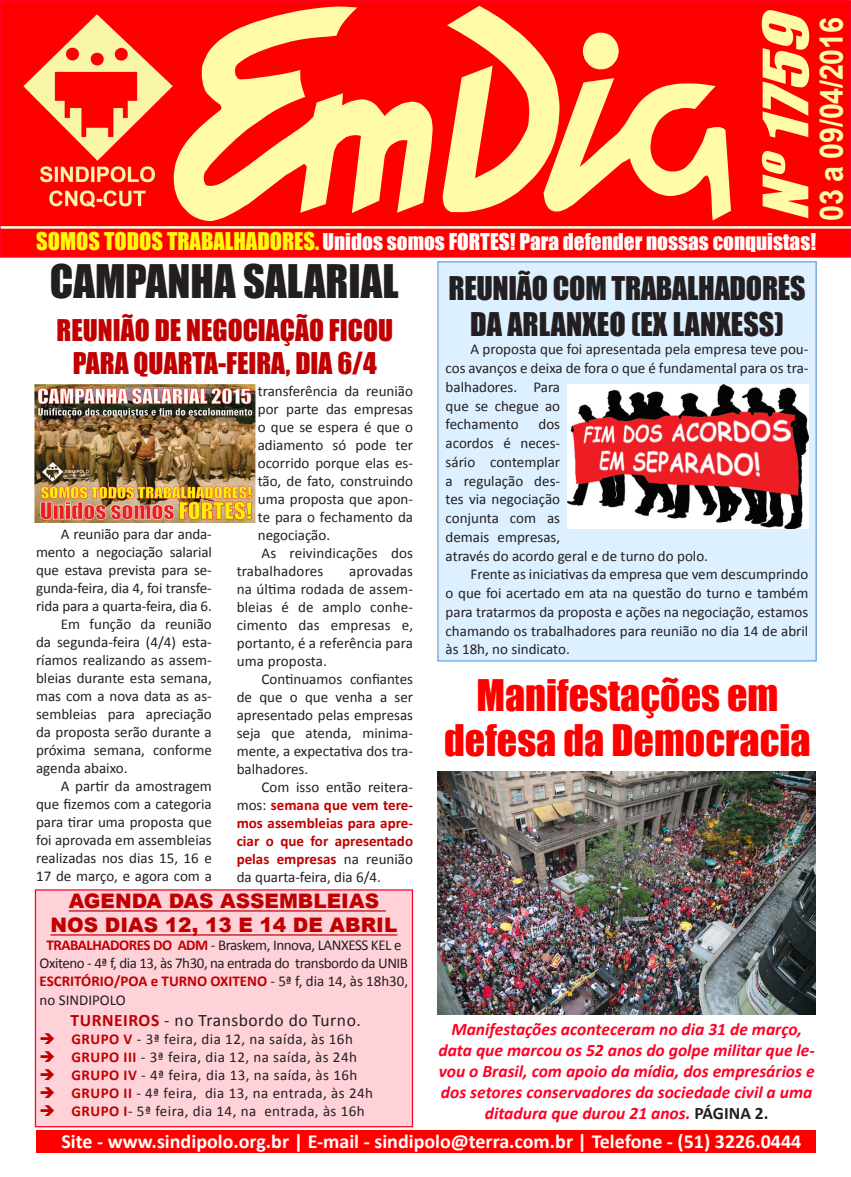
<style>
.page{position:relative;width:851px;height:1177px;background:#fff}
.page>*{position:absolute;margin:0;border:0;box-sizing:border-box;transform-origin:0 0}
.t1{font:italic 57.75px "Impact";color:#fffba7;scale:1.19 1}
.Titulos{font:42.5px "Impact";color:#231f20}
.Titulos-2{font:40px "Impact";color:#f00}
.t2{font:700 32.25px "Arial";letter-spacing:-.01em;color:#fffba7;scale:.89 1}
.Titulos-3{font:30px/36px "Impact";letter-spacing:-.01em;color:#231f20;text-align:center}
.Titulos-4{font:27.5px/33px "Impact";color:#c00000;text-align:center}
.t3{font:21.25px "Impact";color:#fff}
.Texto{font:700 20px "Calibri";color:#fff}
.Titulos-5{font:900 20px "Arial";color:#c00000}
.Texto-2{font:italic 700 17.5px/21px "Calibri";color:#ff0025;text-align:center}
.Texto-3{font:17.5px "Calibri";letter-spacing:.03em;color:#231f20}
.Texto-4{font:15px/18px "Calibri";color:#231f20;text-align:justify}
.Texto-5{font:15px "Calibri";letter-spacing:.03em;color:#231f20}
.Texto-6{font:700 15px/18px "Calibri";color:#c00000;text-align:justify}
.Titulos-6{font:15px/18px "Calibri";letter-spacing:-.03em;color:#231f20;text-align:center}
.s1{font-size:22.5px;color:#fffa0a}
.s2{font-weight:400;color:#231f20}
.s3{font-weight:700;color:#c00000}
.s4{color:#c00000}
.s5{font-style:normal;color:#231f20}
</style>
<div class="page">
<div style="left:1px;top:1px;width:849px;height:256px;background:#f00"></div>
<div style="left:0;top:0;width:850px;height:258px;border:1px solid #ff0025"></div>
<svg style="left:174px;top:6px;width:258px;height:215px"></svg>
<svg style="left:442px;top:6px;width:288px;height:214px"></svg>
<hr style="left:1px;top:226px;width:849px;height:3px;background:#fffee9">
<div style="left:37px;top:1130px;width:779px;height:23px;background:#f00"></div>
<img style="left:23px;top:15px;width:149px;height:192px">
<img style="left:438px;top:771px;width:377px;height:243px">
<div style="left:35px;top:889px;width:377px;height:237px;background:#ffd1d8"></div>
<hr style="left:69px;top:910px;width:317px;height:1px;background:#c00000">
<hr style="left:50px;top:934px;width:347px;height:1px;background:#c00000">
<div style="left:35px;top:889px;width:378px;height:238px;border:1px solid #ff0025"></div>
<div style="left:438px;top:262px;width:378px;height:399px;background:#dcf0ff"></div>
<div style="left:437px;top:261px;width:379px;height:400px;border:1px solid #6ca2d6"></div>
<img style="left:567px;top:385px;width:241px;height:143px">
<img style="left:35px;top:385px;width:220px;height:138px">
<p class="t1" style="left:740px;top:221px;width:192px;rotate:-90deg">Nº1759</p>
<p class="t2" style="left:809px;top:221px;width:230px;rotate:-90deg">03 a 09/04/2016</p>
<p class="t3" style="left:36px;top:225px;width:781px"><span class="s1">SOMOS TODOS TRABALHADORES.</span> Unidos somos FORTES! Para defender nossas conquistas!</p>
<p class="Titulos" style="left:50px;top:249px;width:350px">CAMPANHA SALARIAL</p>
<p class="Titulos-4" style="left:57px;top:313px;width:338px">REUNIÃO DE NEGOCIAÇÃO FICOU<br>PARA QUARTA-FEIRA, DIA 6/4</p>
<p class="Texto-4" style="left:36px;top:525px;width:177px;text-indent:25px">A reunião para dar anda&shy;mento a negociação salarial que estava prevista para se&shy;gunda-feira, dia 4, foi transfe&shy;rida para a quarta-feira, dia 6.</p>
<p class="Texto-4" style="left:36px;top:615px;width:177px;text-indent:25px">Em função da reunião da segunda-feira (4/4) esta&shy;ríamos realizando as assem&shy;bleias durante esta semana, mas com a nova data as as&shy;sembleias para apreciação da proposta serão durante a próxima semana, conforme agenda abaixo.</p>
<p class="Texto-4" style="left:36px;top:777px;width:177px;text-indent:25px">A partir da amostragem que fizemos com a categoria para tirar uma proposta que foi aprovada em assembleias realizadas nos dias 15, 16 e 17 de março, e agora com a</p>
<p class="Texto-4" style="left:258px;top:382px;width:157px">transferência da reunião por parte das empresas o que se espera é que o adiamento só pode ter ocorrido porque elas es&shy;tão, de fato, construindo uma proposta que apon&shy;te para o fechamento da negociação.</p>
<p class="Texto-4" style="left:237px;top:544px;width:178px;text-indent:25px">As reivindicações dos trabalhadores</p>
<p class="Texto-4" style="left:237px;top:562px;width:178px;text-indent:112px">aprovadas na última rodada de assem&shy;bleias é de amplo conhe&shy;cimento das empresas e, portanto, é a referência para uma proposta.</p>
<p class="Texto-4" style="left:237px;top:670px;width:178px;text-indent:25px">Continuamos confiantes de que o que venha a ser apresentado pelas empresas seja que atenda, minima&shy;mente, a expectativa dos tra&shy;balhadores.</p>
<p class="Texto-6" style="left:237px;top:778px;width:178px;text-indent:25px"><span class="s2">Com isso então reitera&shy;mos:</span> semana que vem tere&shy;mos assembleias para apre&shy;ciar o que for apresentado pelas empresas <span class="s2">na reunião da quarta-feira, dia 6/4.</span></p>
<p class="Titulos-5" style="left:69px;top:886px;width:312px">AGENDA DAS ASSEMBLEIAS</p>
<p class="Titulos-5" style="left:50px;top:910px;width:348px">NOS DIAS 12, 13 E 14 DE ABRIL</p>
<p class="Titulos-6" style="left:40px;top:936px;width:370px"><span class="s3">TRABALHADORES DO ADM</span> - Braskem, Innova, LANXESS KEL e<br>Oxiteno - 4ª f, dia 13, às 7h30, na entrada do transbordo da UNIB</p>
<p class="Texto-4" style="left:40px;top:972px;width:370px"><span class="s3">ESCRITÓRIO/POA e TURNO OXITENO</span> - 5ª f, dia 14, às 18h30, no SINDIPOLO</p>
<p class="Texto-3" style="left:71px;top:1008px;width:292px"><span class="s3">TURNEIROS</span> - no Transbordo do Turno.</p>
<p class="Texto-5" style="left:40px;top:1029px;width:315px"><span class="s4">➔</span> <span class="s3">GRUPO V</span> - 3ª feira, dia 12, na saída, às 16h</p>
<p class="Texto-5" style="left:40px;top:1047px;width:319px"><span class="s4">➔</span> <span class="s3">GRUPO III</span> - 3ª feira, dia 12, na saída, às 24h</p>
<p class="Texto-5" style="left:40px;top:1065px;width:319px"><span class="s4">➔</span> <span class="s3">GRUPO IV</span> - 4ª feira, dia 13, na saída, às 16h</p>
<p class="Texto-5" style="left:40px;top:1083px;width:335px"><span class="s4">➔</span> <span class="s3">GRUPO II</span> - 4ª feira, dia 13, na entrada, às 24h</p>
<p class="Texto-5" style="left:40px;top:1101px;width:326px"><span class="s4">➔</span> <span class="s3">GRUPO I</span>- 5ª feira, dia 14, na entrada, às 16h</p>
<p class="Titulos-3" style="left:448px;top:269px;width:358px">REUNIÃO COM TRABALHADORES<br>DA ARLANXEO (EX LANXESS)</p>
<p class="Texto-4" style="left:445px;top:340px;width:364px;line-height:18.8px;text-align:left;text-indent:25px">A proposta que foi apresentada pela empresa teve pou&shy;cos avanços e deixa de fora o que é fundamental para os tra&shy;balhadores. Para<br>que se chegue ao<br>fechamento</p>
<p class="Texto-4" style="left:445px;top:415px;width:264px;line-height:18.8px;text-align:left;text-indent:93px">dos<br>acordos é neces-<br>sário contemplar<br>a regulação des-<br>tes via negociação<br>conjunta com as<br>demais empresas,<br>através do acordo geral e de turno do polo.</p>
<p class="Texto-4" style="left:445px;top:565px;width:364px;line-height:18.8px;text-indent:25px">Frente as iniciativas da empresa que vem descumprindo o que foi acertado em ata na questão do turno e também para tratarmos da proposta e ações na negociação, estamos chamando os trabalhadores para reunião no dia 14 de abril às 18h, no sindicato.</p>
<p class="Titulos-2" style="left:476px;top:664px;width:303px">Manifestações em</p>
<p class="Titulos-2" style="left:444px;top:709px;width:368px">defesa da Democracia</p>
<p class="Texto-2" style="left:438px;top:1018px;width:378px">Manifestações aconteceram no dia 31 de março, data que marcou os 52 anos do golpe militar que le&shy;vou o Brasil, com apoio da mídia, dos empresários e dos setores conservadores da sociedade civil a uma ditadura que durou 21 anos. <span class="s5">PÁGINA 2.</span></p>
<p class="Texto" style="left:61px;top:1128px;width:741px">Site - www.sindipolo.org.br | E-mail - sindipolo@terra.com.br | Telefone - (51) 3226.0444</p>
</div>
